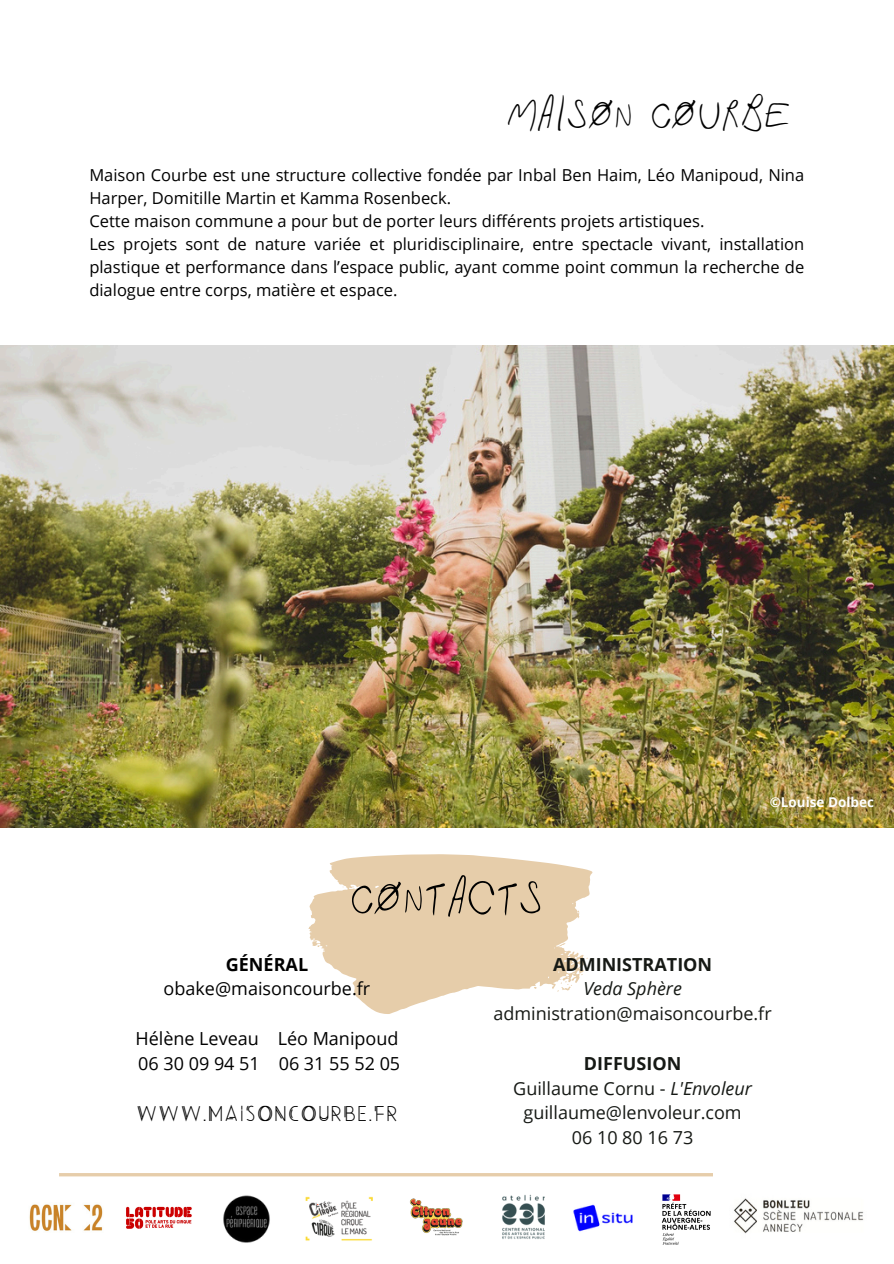
<style>
.page{position:relative;width:894px;height:1264px;background:#fff}
.page>*{position:absolute;margin:0;border:0;box-sizing:border-box;transform-origin:0 0}
.t1{font:51px "Fast In My Car";color:#000}
.t2{font:45px "Fast In My Car";color:#000}
.t3{font:22.8px "Beauty Salon Sans";letter-spacing:.09em;color:#000}
.t4{font:18px/24.8px "Open Sans";color:#161915;text-align:center}
.t5{font:18px/24.8px "Open Sans";color:#000;text-align:center}
.t6{font:16.5px/23px "Open Sans";color:#000}
.t7{font:700 13.5px "Open Sans";color:#fff}
.s1{font-weight:700}
.s2{font-style:italic}
</style>
<div class="page">
<img style="left:0;top:345px;width:893px;height:482px">
<svg style="left:308px;top:854px;width:285px;height:160px;fill:#e6cdaa"></svg>
<svg style="left:575px;top:954px;width:13px;height:6px"></svg>
<svg style="left:557px;top:981px;width:15px;height:10px"></svg>
<hr style="left:59px;top:1173px;width:654px;height:3px;background:#e6cdaa">
<img style="left:126px;top:1206px;width:66px;height:23px">
<img style="left:223px;top:1195px;width:47px;height:48px">
<img style="left:410px;top:1198px;width:53px;height:38px">
<img style="left:305px;top:1196px;width:68px;height:45px">
<img style="left:29px;top:1204px;width:74px;height:27px">
<img style="left:502px;top:1194px;width:43px;height:45px">
<img style="left:661px;top:1194px;width:50px;height:51px">
<img style="left:734px;top:1198px;width:130px;height:36px">
<img style="left:573px;top:1204px;width:60px;height:28px">
<h4 class="t2" style="left:508px;top:96px;width:284px">Maison Courbe</h4>
<h1 class="t6" style="left:89px;top:163px;width:716px">Maison Courbe est une structure collective fondée par Inbal Ben Haim, Léo Manipoud, Nina Harper, Domitille Martin et Kamma Rosenbeck.<br>Cette maison commune a pour but de porter leurs différents projets artistiques.<br>Les projets sont de nature variée et pluridisciplinaire, entre spectacle vivant, installation plastique et performance dans l’espace public, ayant comme point commun la recherche de dialogue entre corps, matière et espace.</h1>
<h4 class="t1" style="left:350px;top:877px;width:194px">Contacts</h4>
<h4 class="t7" style="left:769px;top:792px;width:106px">©Louise Dolbec</h4>
<h4 class="t5" style="left:163px;top:951px;width:208px"><span class="s1">GÉNÉRAL </span>obake@maisoncourbe.fr</h4>
<p class="t5" style="left:135px;top:1025px;width:266px;text-align:left">Hélène Leveau Léo Manipoud<br>06 30 09 94 51 06 31 55 52 05</p>
<h4 class="t3" style="left:137px;top:1100px;width:262px">WWW.MAISONCOURBE.FR</h4>
<p class="t4" style="left:493px;top:951px;width:280px"><span class="s1">ADMINISTRATION<br></span><span class="s2">Veda Sphère </span>administration@maisoncourbe.fr</p>
<p class="t4" style="left:513px;top:1050px;width:240px"><span class="s1">DIFFUSION<br></span>Guillaume Cornu - <span class="s2">L'Envoleur </span>guillaume@lenvoleur.com<br>06 10 80 16 73</p>
</div>
